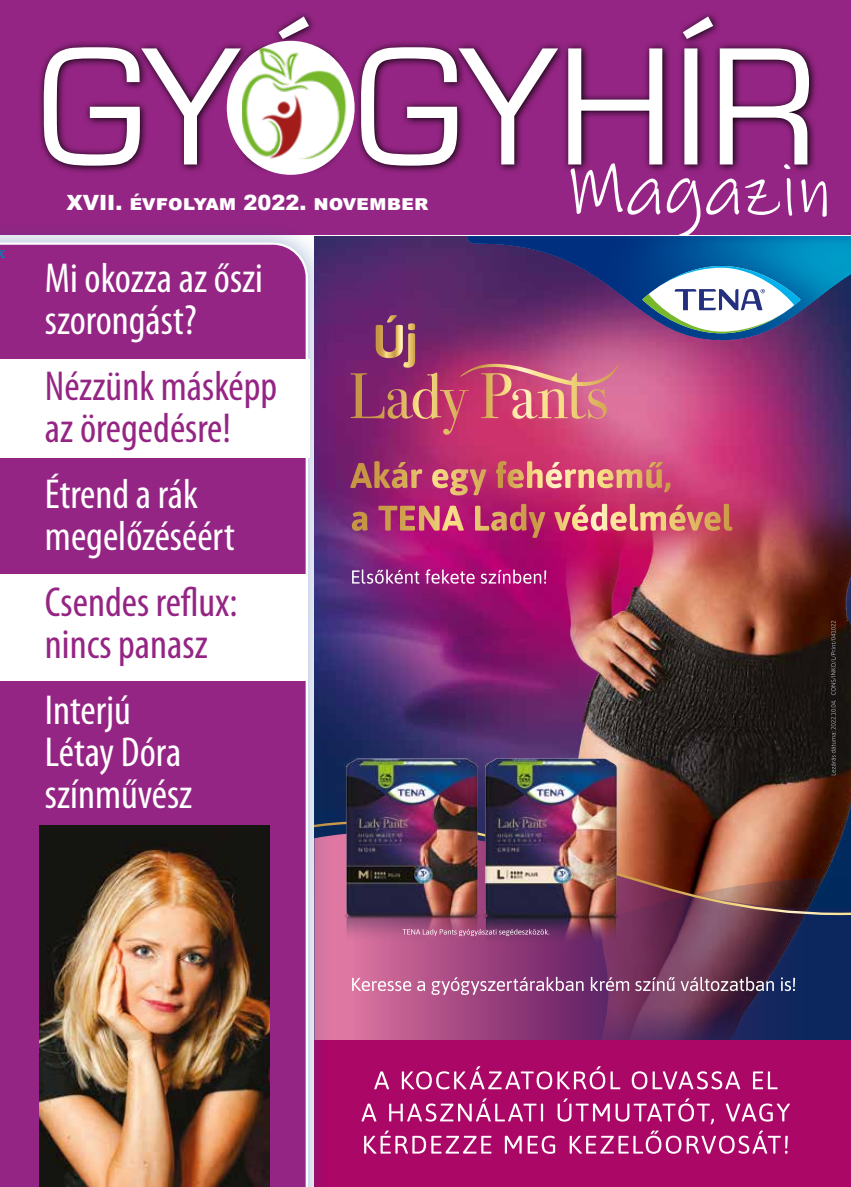
<style>
.page{position:relative;width:851px;height:1187px;background:#fff}
.page>*{position:absolute;margin:0;border:0;box-sizing:border-box;transform-origin:0 0}
.t1{font:174px "Eurostile T";letter-spacing:-.01em;color:#fff}
.t2{font:73.5px "Ink Free";color:#fff}
.t3{font:condensed 42px/42px "Myriad Pro";color:#fff}
.t4{font:condensed 42px/42px "Myriad Pro";color:#952584}
.t5{font:900 21px "Arial";color:#fff}
.t6{font:900 19.5px "Myriad Pro";letter-spacing:.17em;color:#fff}
.t7{font:18px "Minion Pro";color:#0085b9}
</style>
<div class="page">
<div style="left:0;top:0;width:850px;height:234px;background:#952584"></div>
<svg style="left:39px;top:14px;width:777px;height:161px"></svg>
<div style="left:227px;top:41px;width:127px;height:134px;background:#fff;border-radius:50%"></div>
<img style="left:242px;top:46px;width:112px;height:113px">
<img style="left:331px;top:236px;width:519px;height:583px">
<img style="left:482px;top:426px;width:368px;height:393px">
<svg style="left:331px;top:916px;width:519px;height:123px;background:#6a3a69"></svg>
<img style="left:331px;top:819px;width:519px;height:97px">
<img style="left:339px;top:750px;width:139px;height:211px">
<img style="left:478px;top:750px;width:146px;height:211px">
<svg style="left:402px;top:928px;width:147px;height:8px"></svg>
<svg style="left:352px;top:976px;width:443px;height:18px;background:#9b668d"></svg>
<div style="left:314px;top:1039px;width:536px;height:147px;background:#ab0767"></div>
<svg style="left:364px;top:1130px;width:423px;height:23px"></svg>
<svg style="left:361px;top:1098px;width:428px;height:26px"></svg>
<svg style="left:374px;top:1066px;width:403px;height:23px"></svg>
<svg style="left:830px;top:620px;width:5px;height:155px"></svg>
<svg style="left:352px;top:569px;width:194px;height:14px;background:#b44e99"></svg>
<svg style="left:475px;top:504px;width:257px;height:27px;background:#ce676c"></svg>
<svg style="left:374px;top:461px;width:288px;height:27px;background:#cd6b70"></svg>
<svg style="left:350px;top:236px;width:501px;height:183px;background:#784f82"></svg>
<div style="left:0;top:219px;width:331px;height:967px;background:#0f4291;opacity:.4"></div>
<div style="left:0;top:241px;width:309px;height:945px;background:#952584"></div>
<img style="left:40px;top:825px;width:229px;height:361px">
<div style="left:0;top:359px;width:309px;height:99px;background:#fff"></div>
<div style="left:0;top:574px;width:305px;height:106px;background:#fff"></div>
<p class="t7" style="left:-2px;top:240px;width:10px">x</p>
<h1 class="t1" style="left:37px;top:14px;width:781px">GYÓ GYHÍR</h1>
<p class="t5" style="left:66px;top:187px;width:358px">XVII. évfolyam 2022. november</p>
<h2 class="t2" style="left:565px;top:143px;width:267px">Magazin</h2>
<p class="t6" style="left:70px;top:190px;width:180px">2021. OKTÓBER</p>
<p class="t6" style="left:64px;top:195px;width:180px">2021. OKTÓBER</p>
<p class="t3" style="left:45px;top:256px;width:219px">Mi okozza az őszi szorongást?</p>
<p class="t4" style="left:45px;top:364px;width:234px">Nézzünk másképp az öregedésre!</p>
<p class="t3" style="left:45px;top:472px;width:191px">Étrend a rák megelőzéséért</p>
<p class="t4" style="left:45px;top:580px;width:194px">Csendes reflux: nincs panasz</p>
<p class="t3" style="left:45px;top:688px;width:149px">Interjú<br>Létay Dóra színművész</p>
</div>
